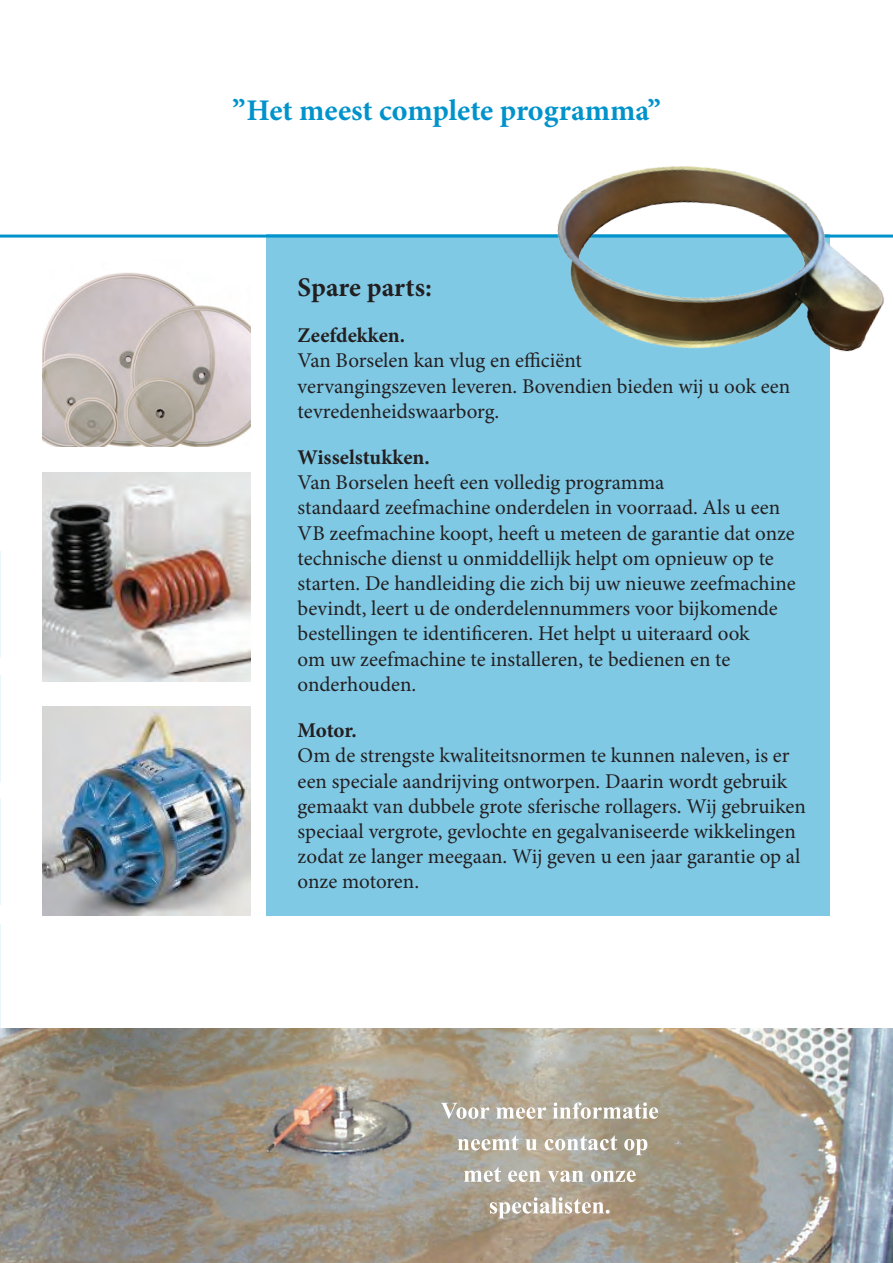
<style>
.page{position:relative;width:893px;height:1263px;background:#fff}
.page>*{position:absolute;margin:0;border:0;box-sizing:border-box;transform-origin:0 0}
.t1{font:700 30px "Minion Pro";color:#0093cb}
.t2{font:700 27px "Minion Pro";color:#231f20}
.t3{font:21px/25.2px "Minion Pro";color:#231f20}
.t4{font:700 21px "Minion Pro";letter-spacing:-.005em;color:#231f20}
</style>
<div class="page">
<hr style="left:0;top:551px;width:1px;height:107px;background:#0093cb">
<hr style="left:0;top:675px;width:1px;height:107px;background:#0093cb">
<hr style="left:0;top:798px;width:1px;height:106px;background:#0093cb">
<hr style="left:0;top:924px;width:1px;height:106px;background:#0093cb">
<div style="left:266px;top:234px;width:563px;height:681px;background:#80c9e5"></div>
<img style="left:0;top:1029px;width:893px;height:234px">
<hr style="left:0;top:235px;width:893px;height:3px;background:#0093cb">
<svg style="left:490px;top:1197px;width:120px;height:21px"></svg>
<svg style="left:464px;top:1167px;width:172px;height:15px"></svg>
<svg style="left:458px;top:1135px;width:189px;height:20px"></svg>
<svg style="left:441px;top:1102px;width:217px;height:17px"></svg>
<img style="left:43px;top:272px;width:207px;height:175px">
<img style="left:43px;top:472px;width:207px;height:209px">
<img style="left:43px;top:706px;width:207px;height:209px">
<img style="left:533px;top:166px;width:360px;height:246px">
<h1 class="t1" style="left:232px;top:89px;width:430px">”Het meest complete programma”</h1>
<p class="t2" style="left:298px;top:268px;width:136px">Spare parts:</p>
<p class="t4" style="left:298px;top:321px;width:109px">Zeefdekken.</p>
<p class="t3" style="left:298px;top:348px;width:494px">Van Borselen kan vlug en efficiënt<br>vervangingszeven leveren. Bovendien bieden wij u ook een tevredenheidswaarborg.</p>
<p class="t4" style="left:298px;top:443px;width:134px">Wisselstukken.</p>
<p class="t3" style="left:298px;top:470px;width:500px">Van Borselen heeft een volledig programma<br>standaard zeefmachine onderdelen in voorraad. Als u een VB zeefmachine koopt, heeft u meteen de garantie dat onze technische dienst u onmiddellijk helpt om opnieuw op te starten. De handleiding die zich bij uw nieuwe zeefmachine bevindt, leert u de onderdelennummers voor bijkomende bestellingen te identificeren. Het helpt u uiteraard ook<br>om uw zeefmachine te installeren, te bedienen en te onderhouden.</p>
<p class="t4" style="left:298px;top:716px;width:61px">Motor.</p>
<p class="t3" style="left:298px;top:743px;width:510px">Om de strengste kwaliteitsnormen te kunnen naleven, is er een speciale aandrijving ontworpen. Daarin wordt gebruik gemaakt van dubbele grote sferische rollagers. Wij gebruiken speciaal vergrote, gevlochte en gegalvaniseerde wikkelingen zodat ze langer meegaan. Wij geven u een jaar garantie op al onze motoren.</p>
</div>
